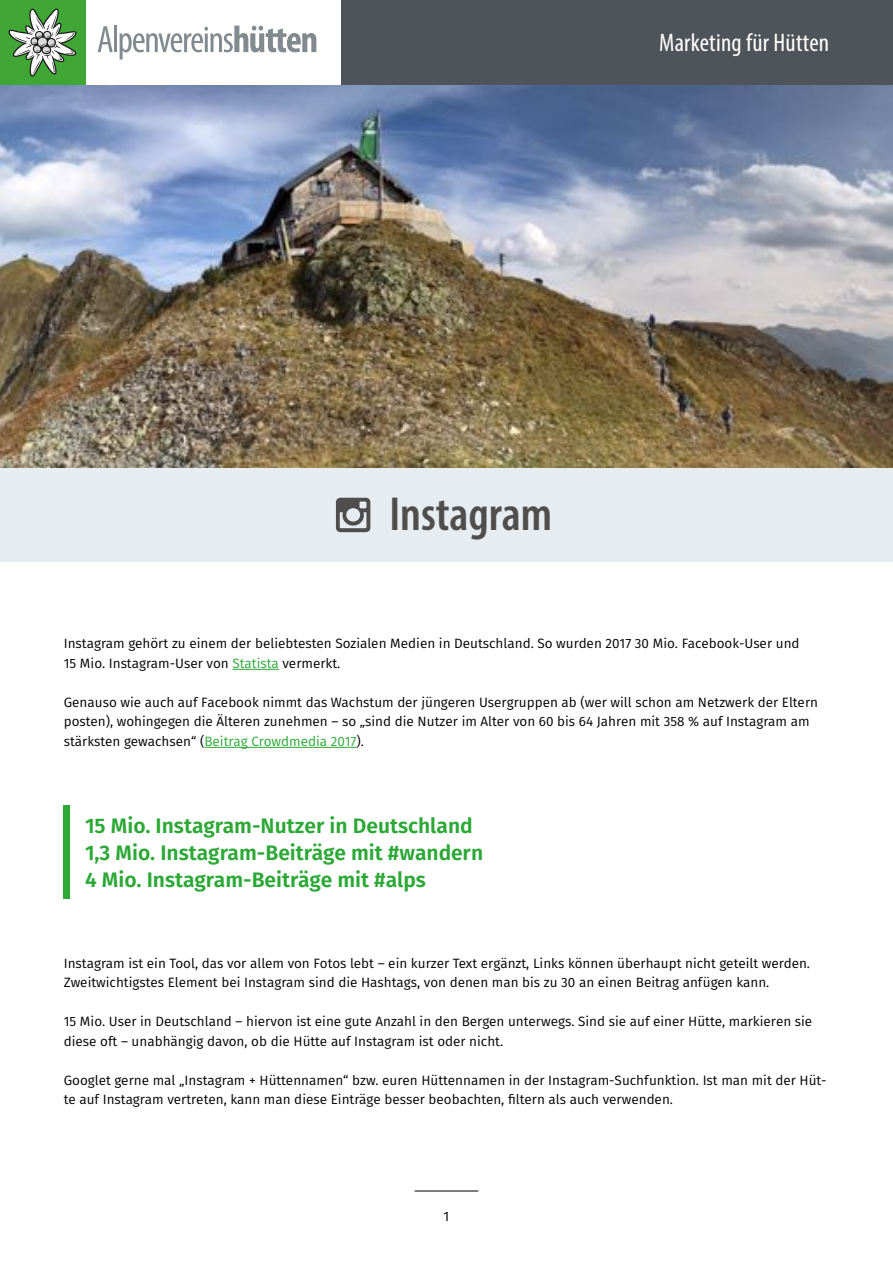
<style>
.page{position:relative;width:893px;height:1263px;background:#fff}
.page>*{position:absolute;margin:0;border:0;box-sizing:border-box;transform-origin:0 0}
.t1{font:600 condensed 48px "Myriad Pro";color:#4e4e4e}
.t2{font:condensed 25.5px "Myriad Pro";letter-spacing:.01em;color:#fff}
.t3{font:600 21px/27px "Fira Sans";color:#2ba835}
.t4{font:13.5px/19.5px "Fira Sans";color:#000}
.s1{color:#2ba835}
</style>
<div class="page">
<hr style="left:415px;top:1191px;width:63px;height:1px;background:#000">
<div style="left:0;top:468px;width:893px;height:93px;background:#e6ecf0"></div>
<div style="left:0;top:0;width:893px;height:172px;background:#4f535a"></div>
<hr style="left:232px;top:669px;width:47px;height:1px;background:#2ba835">
<hr style="left:204px;top:747px;width:153px;height:1px;background:#2ba835">
<div style="left:64px;top:805px;width:6px;height:93px;background:#2ba835"></div>
<div style="left:0;top:0;width:340px;height:85px;background:#fff"></div>
<div style="left:0;top:0;width:85px;height:85px;background:#40a636"></div>
<svg style="left:8px;top:8px;width:69px;height:69px"></svg>
<svg style="left:98px;top:26px;width:15px;height:26px"></svg>
<hr style="left:114px;top:26px;width:3px;height:26px;background:#808a8f">
<svg style="left:119px;top:26px;width:197px;height:33px"></svg>
<img style="left:0;top:85px;width:893px;height:383px">
<svg style="left:336px;top:498px;width:34px;height:34px"></svg>
<h2 class="t2" style="left:659px;top:27px;width:171px">Marketing für Hütten</h2>
<h1 class="t1" style="left:389px;top:485px;width:164px">Instagram</h1>
<p class="t4" style="left:64px;top:635px;width:737px">Instagram gehört zu einem der beliebtesten Sozialen Medien in Deutschland. So wurden 2017 30 Mio. Facebook-User und<br>15 Mio. Instagram-User von <span class="s1">Statista</span> vermerkt.</p>
<p class="t4" style="left:64px;top:693px;width:756px">Genauso wie auch auf Facebook nimmt das Wachstum der jüngeren Usergruppen ab (wer will schon am Netzwerk der Eltern posten), wohingegen die Älteren zunehmen – so „sind die Nutzer im Alter von 60 bis 64 Jahren mit 358 % auf Instagram am stärksten gewachsen“ (<span class="s1">Beitrag Crowdmedia 2017</span>).</p>
<h3 class="t3" style="left:85px;top:813px;width:400px">15 Mio. Instagram-Nutzer in Deutschland<br>1,3 Mio. Instagram-Beiträge mit #wandern<br>4 Mio. Instagram-Beiträge mit #alps</h3>
<p class="t4" style="left:64px;top:954px;width:748px">Instagram ist ein Tool, das vor allem von Fotos lebt – ein kurzer Text ergänzt, Links können überhaupt nicht geteilt werden.<br>Zweitwichtigstes Element bei Instagram sind die Hashtags, von denen man bis zu 30 an einen Beitrag anfügen kann.</p>
<p class="t4" style="left:64px;top:1013px;width:750px">15 Mio. User in Deutschland – hiervon ist eine gute Anzahl in den Bergen unterwegs. Sind sie auf einer Hütte, markieren sie diese oft – unabhängig davon, ob die Hütte auf Instagram ist oder nicht.</p>
<p class="t4" style="left:64px;top:1071px;width:764px">Googlet gerne mal „Instagram + Hüttennamen“ bzw. euren Hüttennamen in der Instagram-Suchfunktion. Ist man mit der Hüt&shy;te auf Instagram vertreten, kann man diese Einträge besser beobachten, filtern als auch verwenden.</p>
<p class="t4" style="left:444px;top:1207px;width:7px">1</p>
</div>
